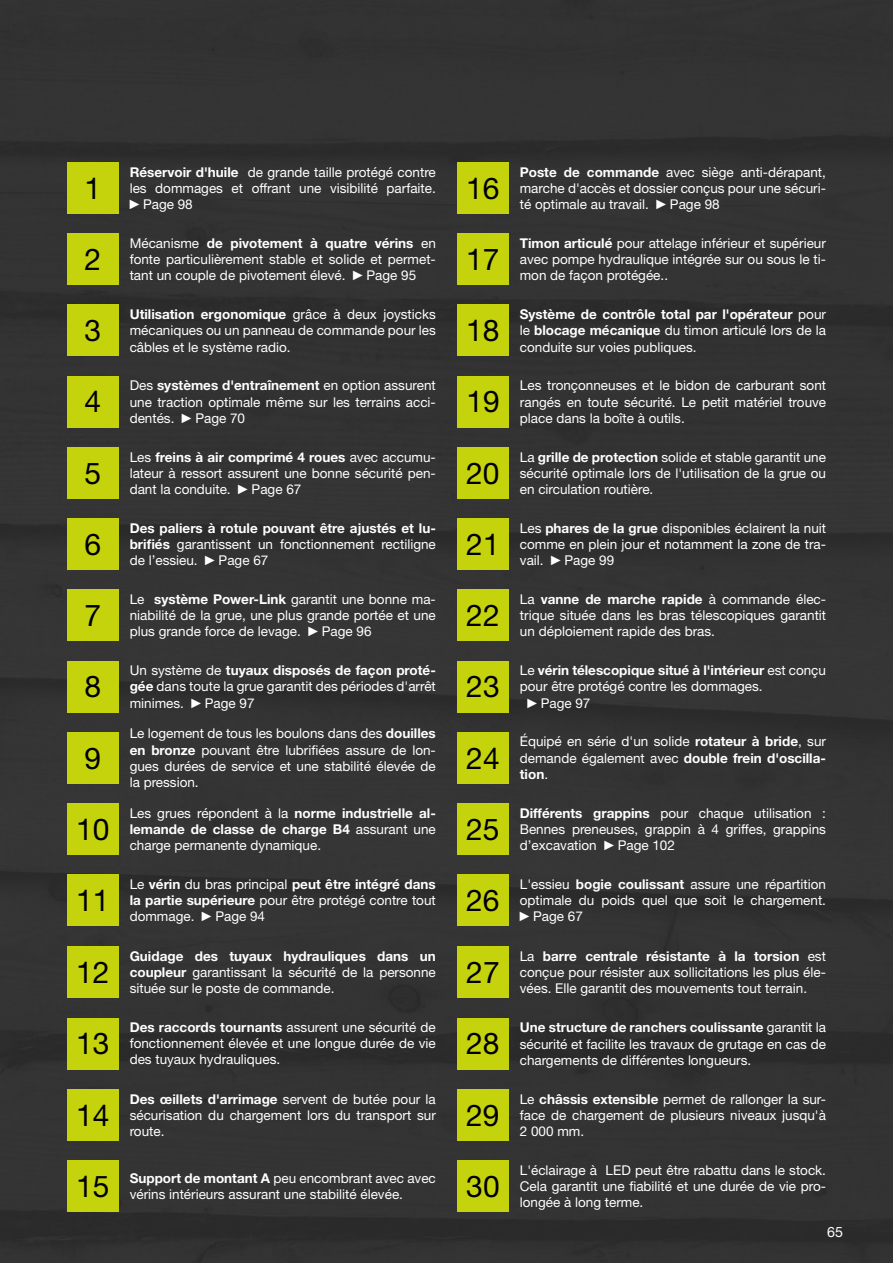
<style>
.page{position:relative;width:893px;height:1263px;background:#333}
.page>*{position:absolute;margin:0;border:0;box-sizing:border-box;transform-origin:0 0}
.t1{font:30px "Helvetica Neue LT Pro";color:#000}
.t2{font:14.25px "Helvetica Neue LT Pro";color:#fff}
.t3{font:13.5px/16.2px "Helvetica Neue LT Pro";color:#fff;text-align:justify}
.t4{font:700 13.5px "Helvetica Neue LT Pro";color:#fff}
.s1{font-weight:700}
.s2{font-family:"Arial Narrow"}
.s3{font-weight:400}
</style>
<div class="page">
<div style="left:0;top:5px;width:13px;height:1142px;background:#333"></div>
<div style="left:67px;top:590px;width:52px;height:51px;background:#c5d30d"></div>
<div style="left:67px;top:661px;width:52px;height:51px;background:#c5d30d"></div>
<div style="left:67px;top:732px;width:52px;height:52px;background:#c5d30d"></div>
<div style="left:67px;top:803px;width:52px;height:52px;background:#c5d30d"></div>
<div style="left:67px;top:874px;width:52px;height:52px;background:#c5d30d"></div>
<div style="left:67px;top:518px;width:52px;height:52px;background:#c5d30d"></div>
<div style="left:67px;top:946px;width:52px;height:52px;background:#c5d30d"></div>
<div style="left:67px;top:305px;width:52px;height:51px;background:#c5d30d"></div>
<div style="left:67px;top:162px;width:52px;height:52px;background:#c5d30d"></div>
<div style="left:67px;top:233px;width:52px;height:52px;background:#c5d30d"></div>
<div style="left:457px;top:162px;width:52px;height:52px;background:#c5d30d"></div>
<div style="left:457px;top:233px;width:52px;height:52px;background:#c5d30d"></div>
<div style="left:457px;top:305px;width:52px;height:51px;background:#c5d30d"></div>
<div style="left:457px;top:376px;width:52px;height:52px;background:#c5d30d"></div>
<div style="left:457px;top:447px;width:52px;height:52px;background:#c5d30d"></div>
<div style="left:457px;top:518px;width:52px;height:52px;background:#c5d30d"></div>
<div style="left:457px;top:590px;width:52px;height:51px;background:#c5d30d"></div>
<div style="left:457px;top:661px;width:52px;height:51px;background:#c5d30d"></div>
<div style="left:457px;top:732px;width:52px;height:52px;background:#c5d30d"></div>
<div style="left:457px;top:803px;width:52px;height:52px;background:#c5d30d"></div>
<div style="left:457px;top:874px;width:52px;height:52px;background:#c5d30d"></div>
<div style="left:457px;top:946px;width:52px;height:52px;background:#c5d30d"></div>
<div style="left:457px;top:1018px;width:52px;height:51px;background:#c5d30d"></div>
<div style="left:457px;top:1089px;width:52px;height:52px;background:#c5d30d"></div>
<div style="left:457px;top:1160px;width:52px;height:52px;background:#c5d30d"></div>
<div style="left:67px;top:1160px;width:52px;height:52px;background:#c5d30d"></div>
<div style="left:67px;top:1089px;width:52px;height:52px;background:#c5d30d"></div>
<div style="left:67px;top:376px;width:52px;height:52px;background:#c5d30d"></div>
<div style="left:67px;top:447px;width:52px;height:52px;background:#c5d30d"></div>
<div style="left:67px;top:1018px;width:52px;height:51px;background:#c5d30d"></div>
<h1 class="t1" style="left:84px;top:170px;width:18px">1</h1>
<h1 class="t1" style="left:84px;top:241px;width:18px">2</h1>
<p class="t3" style="left:130px;top:163px;width:308px"><span class="s1">Réservoir d'huile</span> de grande taille protégé contre les dommages et offrant une visibilité parfaite. <span class="s2">►</span>Page 98</p>
<p class="t3" style="left:130px;top:235px;width:308px">Mécanisme <span class="s1">de pivotement à quatre vérins</span> en fonte particulièrement stable et solide et permet&shy;tant un couple de pivotement élevé. <span class="s2">►</span>Page 95</p>
<h1 class="t1" style="left:466px;top:170px;width:35px">16</h1>
<h1 class="t1" style="left:466px;top:241px;width:35px">17</h1>
<h1 class="t1" style="left:84px;top:312px;width:18px">3</h1>
<p class="t3" style="left:130px;top:306px;width:308px"><span class="s1">Utilisation ergonomique</span> grâce à deux joysticks mécaniques ou un panneau de commande pour les câbles et le système radio.</p>
<h1 class="t1" style="left:466px;top:312px;width:35px">18</h1>
<h1 class="t1" style="left:84px;top:383px;width:18px">4</h1>
<p class="t3" style="left:130px;top:377px;width:308px">Des <span class="s1">systèmes d'entraînement</span> en option assurent une traction optimale même sur les terrains acci&shy;dentés. <span class="s2">►</span>Page 70</p>
<h1 class="t1" style="left:466px;top:383px;width:35px">19</h1>
<h1 class="t1" style="left:84px;top:454px;width:18px">5</h1>
<p class="t3" style="left:130px;top:448px;width:308px">Les <span class="s1">freins à air comprimé 4 roues</span> avec accumu&shy;lateur à ressort assurent une bonne sécurité pen&shy;dant la conduite. <span class="s2">►</span>Page 67</p>
<h1 class="t1" style="left:466px;top:454px;width:35px">20</h1>
<h1 class="t1" style="left:84px;top:526px;width:18px">6</h1>
<p class="t3" style="left:130px;top:519px;width:308px"><span class="s1">Des paliers à rotule pouvant être ajustés et lu&shy;brifiés</span> garantissent un fonctionnement rectiligne de l’essieu. <span class="s2">►</span>Page 67</p>
<h1 class="t1" style="left:466px;top:526px;width:35px">21</h1>
<h1 class="t1" style="left:84px;top:597px;width:18px">7</h1>
<p class="t3" style="left:130px;top:591px;width:308px">Le <span class="s1">système Power-Link</span> garantit une bonne ma&shy;niabilité de la grue, une plus grande portée et une plus grande force de levage. <span class="s2">►</span>Page 96</p>
<h1 class="t1" style="left:466px;top:597px;width:35px">22</h1>
<h1 class="t1" style="left:84px;top:668px;width:18px">8</h1>
<p class="t3" style="left:130px;top:662px;width:308px">Un système de <span class="s1">tuyaux disposés de façon proté&shy;gée</span> dans toute la grue garantit des périodes d'arrêt minimes. <span class="s2">►</span>Page 97</p>
<h1 class="t1" style="left:466px;top:668px;width:35px">23</h1>
<h1 class="t1" style="left:84px;top:739px;width:18px">9</h1>
<p class="t3" style="left:130px;top:725px;width:308px">Le logement de tous les boulons dans des <span class="s1">douilles en bronze</span> pouvant être lubrifiées assure de lon&shy;gues durées de service et une stabilité élevée de la pression.</p>
<h1 class="t1" style="left:466px;top:739px;width:35px">24</h1>
<h1 class="t1" style="left:76px;top:811px;width:35px">10</h1>
<p class="t3" style="left:130px;top:804px;width:308px">Les grues répondent à la <span class="s1">norme industrielle al&shy;lemande de classe de charge B4</span> assurant une charge permanente dynamique.</p>
<h1 class="t1" style="left:466px;top:811px;width:35px">25</h1>
<h1 class="t1" style="left:76px;top:882px;width:35px">11</h1>
<p class="t3" style="left:130px;top:876px;width:308px">Le <span class="s1">vérin</span> du bras principal <span class="s1">peut être intégré dans la partie supérieure</span> pour être protégé contre tout dommage. <span class="s2">►</span>Page 94</p>
<h1 class="t1" style="left:466px;top:882px;width:35px">26</h1>
<h1 class="t1" style="left:76px;top:954px;width:35px">12</h1>
<p class="t3" style="left:130px;top:948px;width:308px"><span class="s1">Guidage des tuyaux hydrauliques dans un coupleur</span> garantissant la sécurité de la personne située sur le poste de commande.</p>
<h1 class="t1" style="left:466px;top:953px;width:35px">27</h1>
<h1 class="t1" style="left:76px;top:1025px;width:35px">13</h1>
<p class="t3" style="left:130px;top:1018px;width:308px"><span class="s1">Des raccords tournants</span> assurent une sécurité de fonctionnement élevée et une longue durée de vie des tuyaux hydrauliques.</p>
<h1 class="t1" style="left:466px;top:1025px;width:35px">28</h1>
<h1 class="t1" style="left:76px;top:1096px;width:35px">14</h1>
<p class="t3" style="left:130px;top:1090px;width:308px"><span class="s1">Des œillets d'arrimage</span> servent de butée pour la sécurisation du chargement lors du transport sur route.</p>
<h1 class="t1" style="left:466px;top:1096px;width:35px">29</h1>
<p class="t3" style="left:130px;top:1169px;width:308px"><span class="s1">Support de montant A</span> peu encombrant avec avec vérins intérieurs assurant une stabilité élevée.</p>
<h1 class="t1" style="left:76px;top:1168px;width:35px">15</h1>
<h1 class="t1" style="left:466px;top:1168px;width:35px">30</h1>
<p class="t3" style="left:520px;top:163px;width:308px"><span class="s1">Poste de commande</span> avec siège anti-dérapant, marche d'accès et dossier conçus pour une sécuri&shy;té optimale au travail. <span class="s2">►</span>Page 98</p>
<p class="t3" style="left:520px;top:235px;width:308px"><span class="s1">Timon articulé</span> pour attelage inférieur et supérieur avec pompe hydraulique intégrée sur ou sous le ti&shy;mon de façon protégée..</p>
<p class="t3" style="left:520px;top:306px;width:308px"><span class="s1">Système de contrôle total par l'opérateur</span> pour le <span class="s1">blocage mécanique</span> du timon articulé lors de la conduite sur voies publiques.</p>
<p class="t3" style="left:520px;top:377px;width:308px">Les tronçonneuses et le bidon de carburant sont rangés en toute sécurité. Le petit matériel trouve place dans la boîte à outils.</p>
<p class="t3" style="left:520px;top:448px;width:308px">La <span class="s1">grille de protection</span> solide et stable garantit une sécurité optimale lors de l'utilisation de la grue ou en circulation routière.</p>
<p class="t3" style="left:520px;top:519px;width:308px">Les <span class="s1">phares de la grue</span> disponibles éclairent la nuit comme en plein jour et notamment la zone de tra&shy;vail. <span class="s2">►</span>Page 99</p>
<p class="t3" style="left:520px;top:591px;width:308px">La <span class="s1">vanne de marche rapide</span> à commande élec&shy;trique située dans les bras télescopiques garantit un déploiement rapide des bras.</p>
<p class="t4" style="left:520px;top:662px;width:308px"><span class="s3">Le</span> vérin télescopique situé à l'intérieur <span class="s3">est conçu</span></p>
<p class="t3" style="left:520px;top:678px;width:244px">pour être protégé contre les dommages.</p>
<p class="t3" style="left:527px;top:694px;width:65px"><span class="s2">►</span>Page 97</p>
<p class="t3" style="left:520px;top:733px;width:308px">Équipé en série d'un solide <span class="s1">rotateur à bride</span>, sur demande également avec <span class="s1">double frein d'oscilla&shy;tion</span>.</p>
<p class="t3" style="left:520px;top:804px;width:308px"><span class="s1">Différents grappins</span> pour chaque utilisation :<br>Bennes preneuses, grappin à 4 griffes, grappins d’excavation <span class="s2">►</span>Page 102</p>
<p class="t3" style="left:520px;top:876px;width:308px">L'essieu <span class="s1">bogie coulissant</span> assure une répartition optimale du poids quel que soit le chargement. <span class="s2">►</span>Page 67</p>
<p class="t3" style="left:520px;top:948px;width:308px">La <span class="s1">barre centrale résistante à la torsion</span> est conçue pour résister aux sollicitations les plus éle&shy;vées. Elle garantit des mouvements tout terrain.</p>
<p class="t3" style="left:520px;top:1019px;width:308px"><span class="s1">Une structure de ranchers coulissante</span> garantit la sécurité et facilite les travaux de grutage en cas de chargements de différentes longueurs.</p>
<p class="t3" style="left:520px;top:1090px;width:308px">Le <span class="s1">châssis extensible</span> permet de rallonger la sur&shy;face de chargement de plusieurs niveaux jusqu'à 2 000 mm.</p>
<p class="t3" style="left:520px;top:1161px;width:308px">L'éclairage à LED peut être rabattu dans le stock.<br>Cela garantit une fiabilité et une durée de vie pro&shy;longée à long terme.</p>
<p class="t2" style="left:827px;top:1223px;width:17px">65</p>
</div>
